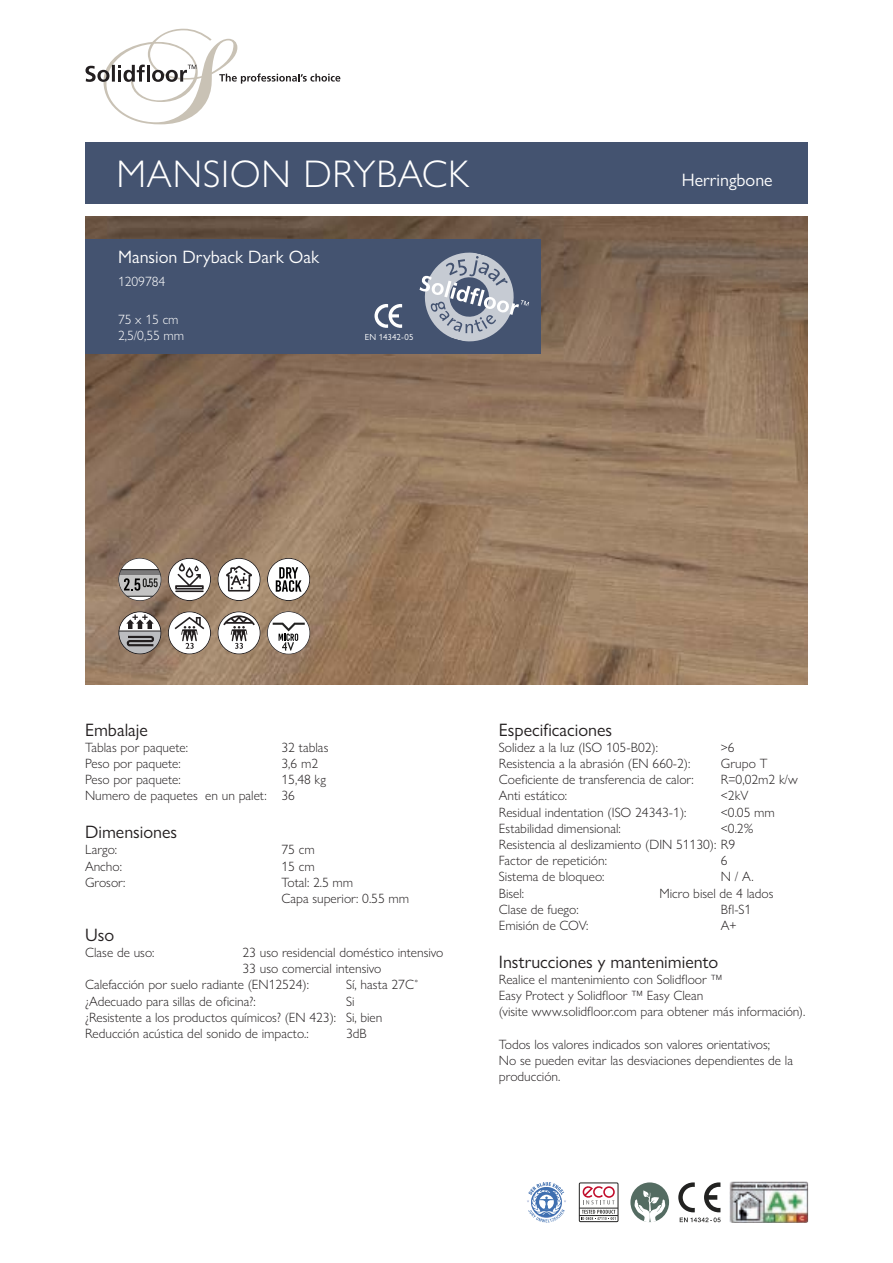
<style>
.page{position:relative;width:893px;height:1263px;background:#fff}
.page>*{position:absolute;margin:0;border:0;box-sizing:border-box;transform-origin:0 0}
.t1{font:300 38.7px "Gill Sans Nova";letter-spacing:.02em;color:#fff}
.t2{font:18px "Gill Sans Nova";color:#231f20}
.t3{font:18px "Gill Sans Nova";color:#fff}
.t4{font:300 13.5px/16.2px "Gill Sans Nova";color:#231f20}
.t5{font:300 13.5px/16.2px "Gill Sans Nova";color:#fff}
.t6{font:8.85px "Gill Sans Nova";letter-spacing:.015em;color:#fff}
</style>
<div class="page">
<img style="left:85px;top:217px;width:723px;height:468px">
<svg style="left:85px;top:29px;width:255px;height:95px"></svg>
<img style="left:729px;top:1181px;width:79px;height:42px">
<div style="left:85px;top:239px;width:455px;height:115px;background:#445370"></div>
<div style="left:85px;top:142px;width:723px;height:62px;background:#445370"></div>
<svg style="left:168px;top:558px;width:43px;height:43px"></svg>
<hr style="left:175px;top:590px;width:29px;height:2px;background:#231f20">
<svg style="left:175px;top:563px;width:29px;height:27px"></svg>
<div style="left:168px;top:558px;width:43px;height:43px;border:1px solid #231f20;border-radius:50%"></div>
<svg style="left:168px;top:612px;width:43px;height:42px"></svg>
<svg style="left:175px;top:617px;width:29px;height:32px"></svg>
<div style="left:168px;top:611px;width:43px;height:43px;border:1px solid #231f20;border-radius:50%"></div>
<div style="left:119px;top:558px;width:42px;height:43px;background:#fff;border-radius:50%"></div>
<svg style="left:119px;top:591px;width:42px;height:5px"></svg>
<hr style="left:119px;top:596px;width:42px;height:1px;background:#232322">
<svg style="left:119px;top:569px;width:42px;height:22px"></svg>
<div style="left:118px;top:558px;width:43px;height:43px;border:1px solid #231f20;border-radius:50%"></div>
<svg style="left:119px;top:612px;width:42px;height:42px"></svg>
<div style="left:118px;top:611px;width:43px;height:43px;border:1px solid #231f20;border-radius:50%"></div>
<div style="left:218px;top:558px;width:42px;height:43px;background:#fff;border-radius:50%"></div>
<svg style="left:226px;top:566px;width:26px;height:25px"></svg>
<div style="left:218px;top:558px;width:42px;height:43px;border:1px solid #231f20;border-radius:50%"></div>
<svg style="left:218px;top:612px;width:42px;height:42px"></svg>
<svg style="left:223px;top:615px;width:32px;height:34px"></svg>
<div style="left:218px;top:611px;width:42px;height:43px;border:1px solid #231f20;border-radius:50%"></div>
<svg style="left:267px;top:558px;width:43px;height:43px"></svg>
<svg style="left:267px;top:611px;width:43px;height:43px"></svg>
<svg style="left:273px;top:623px;width:32px;height:28px"></svg>
<div style="left:267px;top:611px;width:43px;height:43px;border:1px solid #231f20;border-radius:50%"></div>
<svg style="left:374px;top:304px;width:28px;height:24px"></svg>
<svg style="left:678px;top:1182px;width:43px;height:40px"></svg>
<svg style="left:630px;top:1182px;width:39px;height:40px"></svg>
<svg style="left:634px;top:1190px;width:31px;height:32px"></svg>
<svg style="left:527px;top:1182px;width:39px;height:41px"></svg>
<svg style="left:582px;top:1186px;width:33px;height:18px"></svg>
<div style="left:579px;top:1182px;width:39px;height:40px;border:1px solid #222221"></div>
<hr style="left:579px;top:1208px;width:39px;height:1px;background:#222221">
<hr style="left:579px;top:1215px;width:39px;height:1px;background:#222221">
<svg style="left:581px;top:1210px;width:35px;height:10px"></svg>
<svg style="left:419px;top:252px;width:110px;height:90px"></svg>
<h1 class="t1" style="left:116px;top:150px;width:354px">MANSION DRYBACK</h1>
<h2 class="t3" style="left:118px;top:246px;width:203px">Mansion Dryback Dark Oak</h2>
<p class="t5" style="left:118px;top:273px;width:49px">1209784</p>
<p class="t5" style="left:118px;top:311px;width:68px">75 x 15 cm<br>2,5/0,55 mm</p>
<p class="t6" style="left:365px;top:332px;width:50px">EN 14342-05</p>
<h2 class="t3" style="left:682px;top:169px;width:92px">Herringbone</h2>
<h2 class="t2" style="left:85px;top:718px;width:64px">Embalaje</h2>
<p class="t4" style="left:85px;top:739px;width:104px">Tablas por paquete:</p>
<p class="t4" style="left:282px;top:739px;width:48px">32 tablas</p>
<p class="t4" style="left:85px;top:755px;width:97px">Peso por paquete:</p>
<p class="t4" style="left:282px;top:755px;width:38px">3,6 m2</p>
<p class="t4" style="left:85px;top:771px;width:97px">Peso por paquete:</p>
<p class="t4" style="left:85px;top:771px;width:242px;text-indent:197px">15,48 kg<br>Numero de paquetes en un palet: 36</p>
<h2 class="t2" style="left:85px;top:821px;width:94px">Dimensiones</h2>
<p class="t4" style="left:85px;top:842px;width:34px">Largo:</p>
<p class="t4" style="left:282px;top:842px;width:35px">75 cm</p>
<p class="t4" style="left:85px;top:858px;width:38px">Ancho:</p>
<p class="t4" style="left:282px;top:858px;width:35px">15 cm</p>
<p class="t4" style="left:85px;top:874px;width:42px">Grosor:</p>
<p class="t4" style="left:282px;top:874px;width:129px">Total: 2.5 mm<br>Capa superior: 0.55 mm</p>
<h2 class="t2" style="left:85px;top:924px;width:31px">Uso</h2>
<p class="t4" style="left:85px;top:944px;width:71px">Clase de uso:</p>
<p class="t4" style="left:243px;top:944px;width:202px">23 uso residencial doméstico intensivo</p>
<p class="t4" style="left:243px;top:960px;width:140px">33 uso comercial intensivo</p>
<p class="t4" style="left:85px;top:977px;width:225px">Calefacción por suelo radiante (EN12524):</p>
<p class="t4" style="left:346px;top:977px;width:74px">Sí, hasta 27C˚</p>
<p class="t4" style="left:85px;top:993px;width:172px">¿Adecuado para sillas de oficina?:</p>
<p class="t4" style="left:85px;top:993px;width:299px;text-indent:261px">Si ¿Resistente a los productos químicos? (EN 423): Si, bien<br>Reducción acústica del sonido de impacto.:</p>
<p class="t4" style="left:346px;top:1025px;width:22px">3dB</p>
<h2 class="t2" style="left:499px;top:718px;width:115px">Especificaciones</h2>
<p class="t4" style="left:499px;top:739px;width:161px">Solidez a la luz (ISO 105-B02):</p>
<p class="t4" style="left:721px;top:739px;width:15px">&gt;6</p>
<p class="t4" style="left:499px;top:755px;width:193px">Resistencia a la abrasión (EN 660-2):</p>
<p class="t4" style="left:721px;top:755px;width:48px">Grupo T</p>
<p class="t4" style="left:499px;top:771px;width:196px">Coeficiente de transferencia de calor:</p>
<p class="t4" style="left:721px;top:771px;width:78px">R=0,02m2 k/w</p>
<p class="t4" style="left:499px;top:788px;width:70px">Anti estático:</p>
<p class="t4" style="left:721px;top:788px;width:29px">&lt;2kV</p>
<p class="t4" style="left:499px;top:804px;width:189px">Residual indentation (ISO 24343-1):</p>
<p class="t4" style="left:721px;top:804px;width:55px">&lt;0.05 mm</p>
<p class="t4" style="left:499px;top:820px;width:123px">Estabilidad dimensional:</p>
<p class="t4" style="left:499px;top:820px;width:256px;text-indent:222px">&lt;0.2%<br>Resistencia al deslizamiento (DIN 51130): R9<br>Factor de repetición:</p>
<p class="t4" style="left:721px;top:852px;width:8px">6</p>
<p class="t4" style="left:499px;top:869px;width:107px">Sistema de bloqueo:</p>
<p class="t4" style="left:721px;top:869px;width:34px">N / A.</p>
<p class="t4" style="left:499px;top:885px;width:27px">Bisel:</p>
<p class="t4" style="left:659px;top:885px;width:116px">Micro bisel de 4 lados</p>
<p class="t4" style="left:499px;top:901px;width:81px">Clase de fuego:</p>
<p class="t4" style="left:721px;top:901px;width:32px">Bfl-S1</p>
<p class="t4" style="left:499px;top:917px;width:91px">Emisión de COV:</p>
<p class="t4" style="left:721px;top:917px;width:17px">A+</p>
<h2 class="t2" style="left:499px;top:951px;width:221px">Instrucciones y mantenimiento</h2>
<p class="t4" style="left:499px;top:971px;width:308px">Realice el mantenimiento con Solidfloor ™<br>Easy Protect y Solidfloor ™ Easy Clean<br>(visite www.solidfloor.com para obtener más información).</p>
<p class="t4" style="left:499px;top:1036px;width:296px">Todos los valores indicados son valores orientativos;<br>No se pueden evitar las desviaciones dependientes de la producción.</p>
</div>
